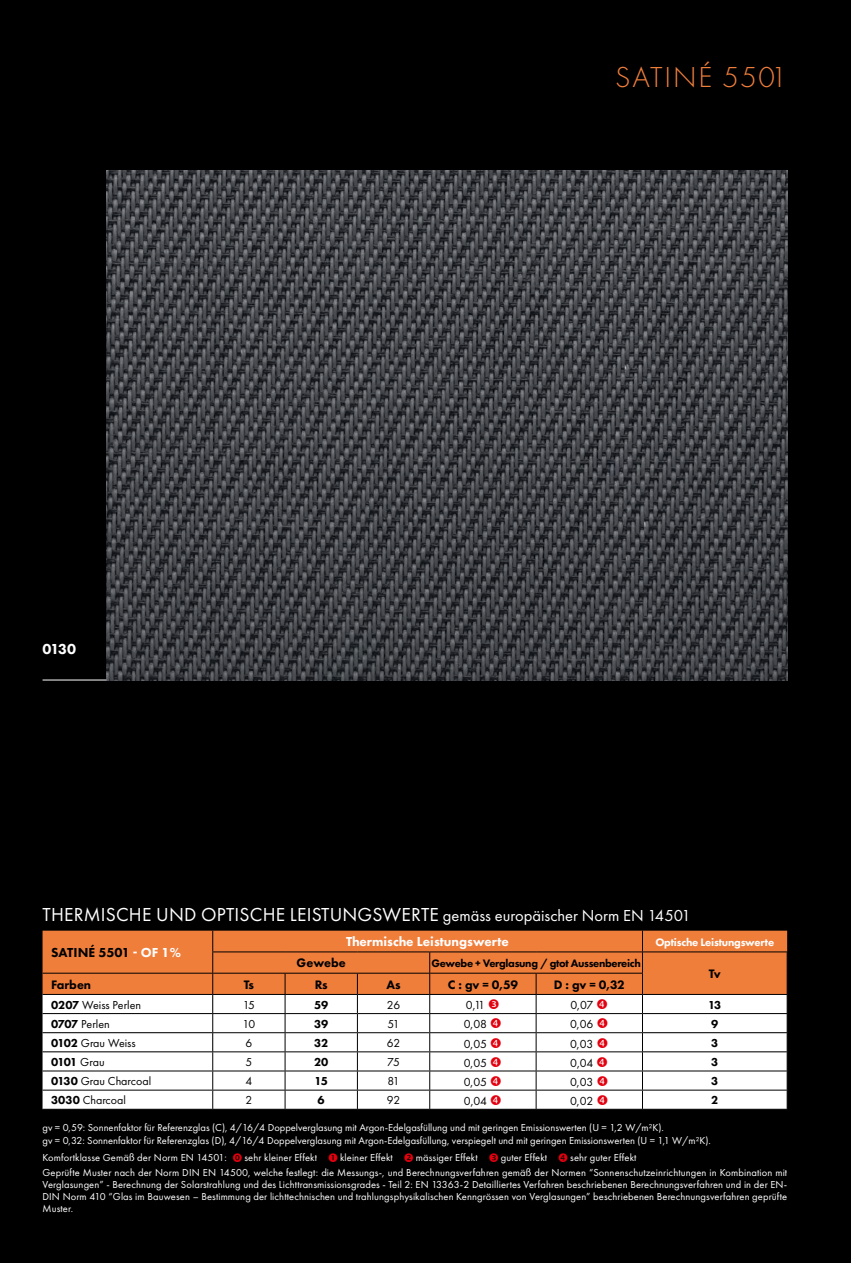
<style>
.page{position:relative;width:851px;height:1263px;background:#fff}
.page>*{position:absolute;margin:0;border:0;box-sizing:border-box;transform-origin:0 0}
.t1{font:300 30px "Futura PT";letter-spacing:.055em;color:#f07e3b}
.t2{font:19.5px "Futura PT";letter-spacing:.01em;color:#fff}
.t3{font:800 15px "Futura PT";color:#fff}
.t4{font:800 13.5px "Futura PT";color:#fff}
.t5{font:800 13.5px "Futura PT";color:#000}
.t6{font:800 12.75px "Futura PT";color:#000}
.t7{font:12.15px "Futura PT";color:#000}
.t8{font:12px/19.2px "Futura PT";color:#000}
.t9{font:800 12px "Futura PT";letter-spacing:-.035em;color:#000}
.t10{font:800 11.25px "Futura PT";letter-spacing:-.03em;color:#000}
.t11{font:800 11.25px "Futura PT";letter-spacing:-.02em;color:#fff}
.t12{font:10.5px/12px "Futura PT";color:#fff}
.s1{font-size:16.5px}
.s2{color:#fff}
.s3{font-weight:800}
</style>
<div class="page">
<div style="left:0;top:0;width:850px;height:1263px;background:#000"></div>
<img style="left:106px;top:170px;width:681px;height:510px">
<div style="left:43px;top:931px;width:744px;height:63px;background:#f07e3b"></div>
<div style="left:43px;top:995px;width:743px;height:114px;background:#fff"></div>
<hr style="left:430px;top:973px;width:106px;height:1px;background:#000">
<hr style="left:536px;top:973px;width:106px;height:1px;background:#000">
<hr style="left:43px;top:1013px;width:170px;height:1px;background:#000">
<hr style="left:213px;top:1013px;width:72px;height:1px;background:#000">
<hr style="left:285px;top:1013px;width:72px;height:1px;background:#000">
<hr style="left:357px;top:1013px;width:72px;height:1px;background:#000">
<hr style="left:429px;top:1013px;width:107px;height:1px;background:#000">
<hr style="left:536px;top:1013px;width:106px;height:1px;background:#000">
<hr style="left:642px;top:1013px;width:145px;height:1px;background:#000">
<hr style="left:43px;top:1032px;width:170px;height:1px;background:#000">
<hr style="left:213px;top:1032px;width:72px;height:1px;background:#000">
<hr style="left:285px;top:1032px;width:72px;height:1px;background:#000">
<hr style="left:357px;top:1032px;width:72px;height:1px;background:#000">
<hr style="left:429px;top:1032px;width:107px;height:1px;background:#000">
<hr style="left:536px;top:1032px;width:106px;height:1px;background:#000">
<hr style="left:642px;top:1032px;width:145px;height:1px;background:#000">
<hr style="left:43px;top:1051px;width:170px;height:1px;background:#000">
<hr style="left:213px;top:1051px;width:72px;height:1px;background:#000">
<hr style="left:285px;top:1051px;width:72px;height:1px;background:#000">
<hr style="left:357px;top:1051px;width:72px;height:1px;background:#000">
<hr style="left:429px;top:1051px;width:107px;height:1px;background:#000">
<hr style="left:536px;top:1051px;width:106px;height:1px;background:#000">
<hr style="left:642px;top:1051px;width:145px;height:1px;background:#000">
<hr style="left:43px;top:1070px;width:170px;height:1px;background:#000">
<hr style="left:213px;top:1070px;width:72px;height:1px;background:#000">
<hr style="left:285px;top:1070px;width:72px;height:1px;background:#000">
<hr style="left:357px;top:1070px;width:72px;height:1px;background:#000">
<hr style="left:429px;top:1070px;width:107px;height:1px;background:#000">
<hr style="left:536px;top:1070px;width:106px;height:1px;background:#000">
<hr style="left:642px;top:1070px;width:145px;height:1px;background:#000">
<hr style="left:43px;top:1090px;width:170px;height:1px;background:#000">
<hr style="left:213px;top:1090px;width:72px;height:1px;background:#000">
<hr style="left:285px;top:1090px;width:72px;height:1px;background:#000">
<svg style="left:285px;top:974px;width:1px;height:135px"></svg>
<hr style="left:357px;top:1090px;width:72px;height:1px;background:#000">
<svg style="left:357px;top:974px;width:1px;height:135px"></svg>
<hr style="left:429px;top:1090px;width:107px;height:1px;background:#000">
<hr style="left:536px;top:1090px;width:106px;height:1px;background:#000">
<svg style="left:535px;top:973px;width:1px;height:136px"></svg>
<hr style="left:642px;top:1090px;width:145px;height:1px;background:#000">
<svg style="left:786px;top:952px;width:1px;height:157px"></svg>
<svg style="left:212px;top:931px;width:1px;height:178px"></svg>
<hr style="left:212px;top:951px;width:73px;height:1px;background:#000">
<hr style="left:285px;top:951px;width:72px;height:1px;background:#000">
<hr style="left:357px;top:951px;width:72px;height:1px;background:#000">
<hr style="left:642px;top:951px;width:145px;height:1px;background:#000">
<hr style="left:213px;top:973px;width:72px;height:1px;background:#000">
<hr style="left:285px;top:973px;width:72px;height:1px;background:#000">
<hr style="left:357px;top:973px;width:73px;height:1px;background:#000">
<hr style="left:429px;top:951px;width:107px;height:1px;background:#000">
<svg style="left:429px;top:952px;width:1px;height:157px"></svg>
<hr style="left:536px;top:951px;width:106px;height:1px;background:#000">
<svg style="left:642px;top:931px;width:1px;height:178px"></svg>
<hr style="left:43px;top:973px;width:170px;height:1px;background:#000">
<hr style="left:43px;top:680px;width:63px;height:1px;background:#fff">
<svg style="left:489px;top:999px;width:10px;height:10px"></svg>
<svg style="left:597px;top:999px;width:10px;height:10px"></svg>
<svg style="left:491px;top:1018px;width:10px;height:10px"></svg>
<svg style="left:597px;top:1018px;width:10px;height:10px"></svg>
<svg style="left:491px;top:1037px;width:10px;height:10px"></svg>
<svg style="left:597px;top:1037px;width:10px;height:10px"></svg>
<svg style="left:491px;top:1057px;width:10px;height:10px"></svg>
<svg style="left:597px;top:1057px;width:10px;height:10px"></svg>
<svg style="left:491px;top:1076px;width:10px;height:10px"></svg>
<svg style="left:597px;top:1076px;width:10px;height:10px"></svg>
<svg style="left:491px;top:1095px;width:9px;height:10px"></svg>
<svg style="left:597px;top:1095px;width:10px;height:10px"></svg>
<h3 class="t3" style="left:43px;top:640px;width:35px">0130</h3>
<h1 class="t1" style="left:615px;top:60px;width:173px">SATINÉ 5501</h1>
<h2 class="t2" style="left:43px;top:902px;width:649px">THERMISCHE UND OPTISCHE LEISTUNGSWERTE <span class="s1">gemäss europäischer Norm EN 14501</span></h2>
<p class="t4" style="left:346px;top:933px;width:164px">Thermische Leistungswerte</p>
<p class="t11" style="left:655px;top:935px;width:120px">Optische Leistungswerte</p>
<p class="t5" style="left:51px;top:944px;width:131px">SATINÉ 5501 <span class="s2">- OF 1%</span></p>
<p class="t6" style="left:296px;top:955px;width:51px">Gewebe</p>
<p class="t10" style="left:431px;top:956px;width:211px">Gewebe + Verglasung / gtot Aussenbereich</p>
<p class="t6" style="left:708px;top:966px;width:14px">Tv</p>
<p class="t6" style="left:51px;top:976px;width:42px">Farben</p>
<p class="t6" style="left:244px;top:976px;width:12px">Ts</p>
<p class="t6" style="left:314px;top:976px;width:15px">Rs</p>
<p class="t6" style="left:386px;top:976px;width:16px">As</p>
<p class="t6" style="left:448px;top:976px;width:72px">C : gv = 0,59</p>
<p class="t6" style="left:553px;top:976px;width:73px">D : gv = 0,32</p>
<p class="t8" style="left:51px;top:995px;width:102px"><span class="s3">0207</span> Weiss Perlen<br><span class="s3">0707</span> Perlen<br><span class="s3">0102</span> Grau Weiss<br><span class="s3">0101</span> Grau<br><span class="s3">0130</span> Grau Charcoal<br><span class="s3">3030</span> Charcoal</p>
<p class="t8" style="left:243px;top:995px;width:14px">15</p>
<p class="t9" style="left:314px;top:997px;width:16px">59</p>
<p class="t8" style="left:387px;top:995px;width:15px">26</p>
<p class="t7" style="left:466px;top:998px;width:21px">0,11</p>
<p class="t7" style="left:570px;top:998px;width:24px">0,07</p>
<p class="t9" style="left:708px;top:997px;width:15px">13</p>
<p class="t8" style="left:242px;top:1014px;width:14px">10</p>
<p class="t9" style="left:314px;top:1016px;width:16px">39</p>
<p class="t8" style="left:387px;top:1014px;width:13px">51</p>
<p class="t7" style="left:463px;top:1017px;width:25px">0,08</p>
<p class="t7" style="left:570px;top:1017px;width:25px">0,06</p>
<p class="t9" style="left:711px;top:1016px;width:9px">9</p>
<p class="t8" style="left:245px;top:1033px;width:8px">6</p>
<p class="t9" style="left:314px;top:1035px;width:15px">32</p>
<p class="t8" style="left:387px;top:1033px;width:15px">62</p>
<p class="t7" style="left:463px;top:1036px;width:25px">0,05</p>
<p class="t7" style="left:570px;top:1036px;width:25px">0,03</p>
<p class="t9" style="left:711px;top:1035px;width:9px">3</p>
<p class="t8" style="left:245px;top:1052px;width:8px">5</p>
<p class="t9" style="left:314px;top:1054px;width:16px">20</p>
<p class="t8" style="left:387px;top:1052px;width:14px">75</p>
<p class="t7" style="left:463px;top:1055px;width:25px">0,05</p>
<p class="t7" style="left:570px;top:1055px;width:25px">0,04</p>
<p class="t9" style="left:711px;top:1054px;width:9px">3</p>
<p class="t8" style="left:245px;top:1071px;width:8px">4</p>
<p class="t9" style="left:314px;top:1073px;width:15px">15</p>
<p class="t8" style="left:387px;top:1071px;width:13px">81</p>
<p class="t7" style="left:463px;top:1074px;width:25px">0,05</p>
<p class="t7" style="left:570px;top:1074px;width:25px">0,03</p>
<p class="t9" style="left:711px;top:1073px;width:9px">3</p>
<p class="t8" style="left:245px;top:1090px;width:8px">2</p>
<p class="t9" style="left:317px;top:1093px;width:9px">6</p>
<p class="t8" style="left:387px;top:1090px;width:15px">92</p>
<p class="t7" style="left:464px;top:1094px;width:25px">0,04</p>
<p class="t7" style="left:570px;top:1094px;width:25px">0,02</p>
<p class="t9" style="left:711px;top:1093px;width:9px">2</p>
<p class="t12" style="left:43px;top:1120px;width:669px;line-height:13.5px">gv = 0,59: Sonnenfaktor für Referenzglas (C), 4/16/4 Doppelverglasung mit Argon-Edelgasfüllung und mit geringen Emissionswerten (U = 1,2 W/m²K).<br>gv = 0,32: Sonnenfaktor für Referenzglas (D), 4/16/4 Doppelverglasung mit Argon-Edelgasfüllung, verspiegelt und mit geringen Emissionswerten (U = 1,1 W/m²K).</p>
<p class="t12" style="left:43px;top:1166px;width:746px;text-align:justify">Geprüfte Muster nach der Norm DIN EN 14500, welche festlegt: die Messungs-, und Berechnungsverfahren gemäß der Normen “Sonnenschutzeinrichtungen in Kombination mit Verglasungen” - Berechnung der Solarstrahlung und des Lichttransmissionsgrades - Teil 2: EN 13363-2 Detailliertes Verfahren beschriebenen Berechnungsverfahren und in der EN-DIN Norm 410 “Glas im Bauwesen – Bestimmung der lichttechnischen und trahlungsphysikalischen Kenngrössen von Verglasungen” beschriebenen Berechnungsverfahren geprüfte Muster.</p>
<p class="t12" style="left:43px;top:1151px;width:186px">Komfortklasse Gemäß der Norm EN 14501:</p>
<p class="t12" style="left:244px;top:1151px;width:74px">sehr kleiner Effekt</p>
<p class="t12" style="left:340px;top:1151px;width:54px">kleiner Effekt</p>
<p class="t12" style="left:416px;top:1151px;width:63px">mässiger Effekt</p>
<p class="t12" style="left:500px;top:1151px;width:48px">guter Effekt</p>
<p class="t12" style="left:570px;top:1151px;width:68px">sehr guter Effekt</p>
</div>
